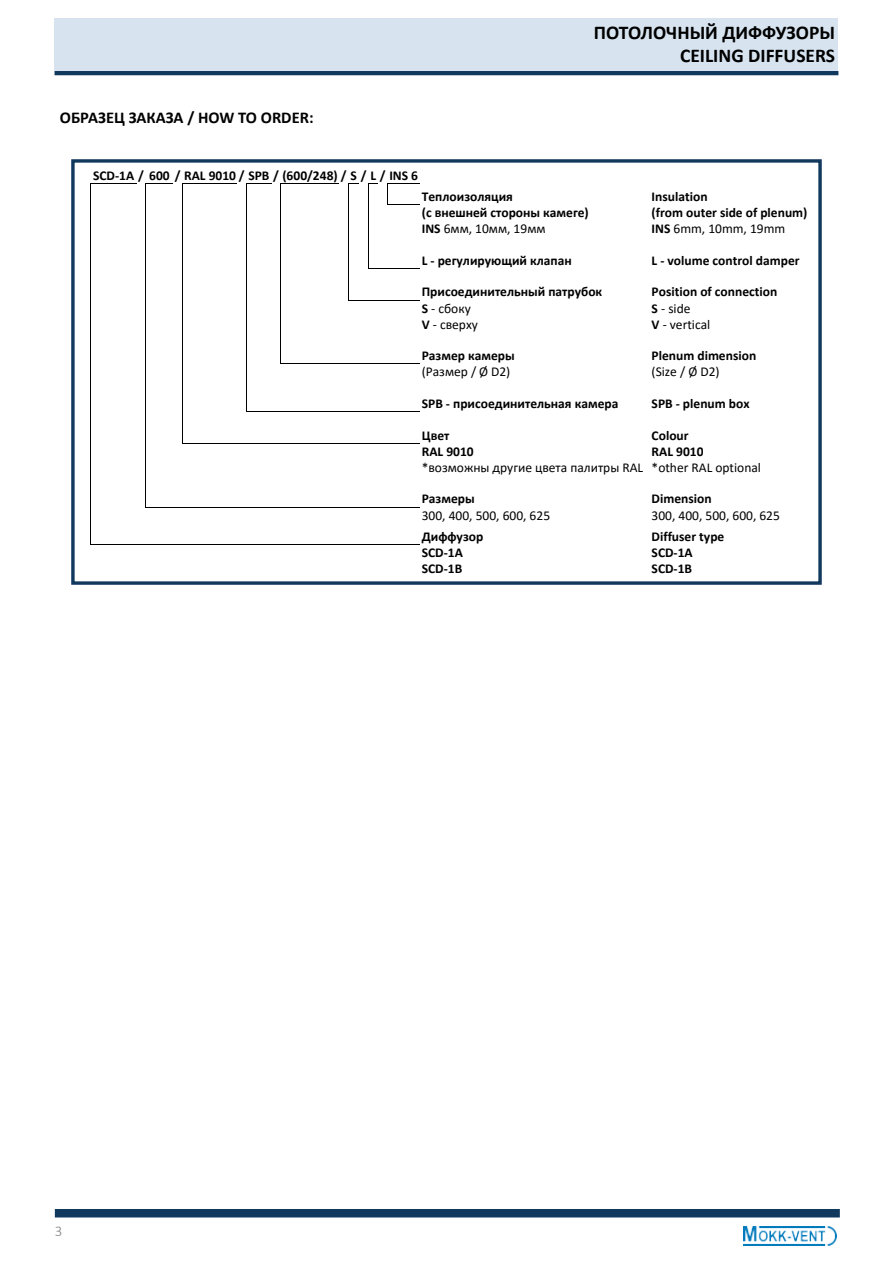
<style>
.page{position:relative;width:893px;height:1263px;background:#fff}
.page>*{position:absolute;margin:0;border:0;box-sizing:border-box;transform-origin:0 0}
.t1{font:700 19.5px/23.4px "Calibri";color:#000;text-align:right}
.t2{font:700 16.5px "Calibri";color:#000}
.t3{font:300 15px "Calibri";color:#808080}
.t4{font:700 13.5px "Calibri";color:#000}
.t5{font:13.5px "Calibri";color:#000}
.s1{font-weight:700}
</style>
<div class="page">
<img style="left:743px;top:1226px;width:93px;height:19px">
<div style="left:55px;top:1209px;width:785px;height:8px;background:#11385d"></div>
<div style="left:55px;top:18px;width:783px;height:53px;background:#d7e4f0"></div>
<hr style="left:55px;top:71px;width:783px;height:4px;background:#11385d">
<hr style="left:91px;top:183px;width:45px;height:1px;background:#000">
<svg style="left:146px;top:183px;width:27px;height:1px"></svg>
<hr style="left:182px;top:183px;width:55px;height:1px;background:#000">
<svg style="left:247px;top:183px;width:24px;height:1px"></svg>
<hr style="left:281px;top:183px;width:58px;height:1px;background:#000">
<hr style="left:91px;top:183px;width:1px;height:361px;background:#000">
<hr style="left:145px;top:183px;width:1px;height:324px;background:#000">
<hr style="left:182px;top:183px;width:1px;height:261px;background:#000">
<hr style="left:246px;top:183px;width:1px;height:229px;background:#000">
<hr style="left:281px;top:183px;width:1px;height:181px;background:#000">
<hr style="left:348px;top:183px;width:1px;height:117px;background:#000">
<hr style="left:368px;top:183px;width:1px;height:85px;background:#000">
<svg style="left:387px;top:183px;width:1px;height:22px"></svg>
<hr style="left:388px;top:183px;width:32px;height:1px;background:#000">
<hr style="left:388px;top:204px;width:32px;height:1px;background:#000">
<hr style="left:369px;top:268px;width:51px;height:1px;background:#000">
<hr style="left:349px;top:300px;width:71px;height:1px;background:#000">
<hr style="left:281px;top:363px;width:139px;height:1px;background:#000">
<hr style="left:247px;top:411px;width:173px;height:1px;background:#000">
<hr style="left:182px;top:443px;width:238px;height:1px;background:#000">
<hr style="left:146px;top:507px;width:274px;height:1px;background:#000">
<hr style="left:91px;top:544px;width:329px;height:1px;background:#000">
<div style="left:71px;top:159px;width:751px;height:426px;border:3px solid #11385d"></div>
<p class="t2" style="left:60px;top:106px;width:255px">ОБРАЗЕЦ ЗАКАЗА / HOW TO ORDER:</p>
<p class="t4" style="left:93px;top:166px;width:327px">SCD-1A / 600 / RAL 9010 / SPB / (600/248) / S / L / INS 6</p>
<h1 class="t1" style="left:594px;top:20px;width:243px">ПОТОЛОЧНЫЙ ДИФФУЗОРЫ<br>CEILING DIFFUSERS</h1>
<p class="t3" style="left:55px;top:1222px;width:9px">3</p>
<p class="t4" style="left:422px;top:187px;width:93px">Теплоизоляция</p>
<p class="t4" style="left:652px;top:187px;width:58px">Insulation</p>
<p class="t4" style="left:422px;top:203px;width:169px">(c внешней стороны камеге)</p>
<p class="t4" style="left:652px;top:203px;width:157px">(from outer side of plenum)</p>
<p class="t5" style="left:422px;top:219px;width:125px"><span class="s1">INS</span> 6мм, 10мм, 19мм</p>
<p class="t5" style="left:652px;top:219px;width:135px"><span class="s1">INS</span> 6mm, 10mm, 19mm</p>
<p class="t4" style="left:422px;top:251px;width:152px">L - регулирующий клапан</p>
<p class="t4" style="left:652px;top:251px;width:149px">L - volume control damper</p>
<p class="t4" style="left:422px;top:282px;width:182px">Присоединительный патрубок</p>
<p class="t4" style="left:652px;top:282px;width:127px">Position of connection</p>
<p class="t5" style="left:422px;top:299px;width:51px"><span class="s1">S</span> - сбоку</p>
<p class="t5" style="left:652px;top:299px;width:40px"><span class="s1">S</span> - side</p>
<p class="t5" style="left:422px;top:315px;width:58px"><span class="s1">V</span> - сверху</p>
<p class="t5" style="left:652px;top:315px;width:60px"><span class="s1">V</span> - vertical</p>
<p class="t4" style="left:422px;top:346px;width:94px">Размер камеры</p>
<p class="t4" style="left:652px;top:346px;width:106px">Plenum dimension</p>
<p class="t5" style="left:422px;top:362px;width:90px">(Размер / Ø D2)</p>
<p class="t5" style="left:652px;top:362px;width:70px">(Size / Ø D2)</p>
<p class="t4" style="left:422px;top:394px;width:198px">SPB - присоединительная камера</p>
<p class="t4" style="left:652px;top:394px;width:99px">SPB - plenum box</p>
<p class="t4" style="left:422px;top:426px;width:29px">Цвет</p>
<p class="t4" style="left:652px;top:426px;width:39px">Colour</p>
<p class="t4" style="left:422px;top:442px;width:53px">RAL 9010</p>
<p class="t4" style="left:652px;top:442px;width:53px">RAL 9010</p>
<p class="t5" style="left:422px;top:458px;width:341px">*возможны другие цвета палитры RAL *other RAL optional</p>
<p class="t4" style="left:422px;top:489px;width:54px">Размеры</p>
<p class="t4" style="left:652px;top:489px;width:62px">Dimension</p>
<p class="t5" style="left:422px;top:506px;width:130px">300, 400, 500, 600, 625</p>
<p class="t5" style="left:652px;top:506px;width:130px">300, 400, 500, 600, 625</p>
<p class="t4" style="left:422px;top:527px;width:63px">Диффузор</p>
<p class="t4" style="left:652px;top:527px;width:74px">Diffuser type</p>
<p class="t4" style="left:422px;top:543px;width:43px">SCD-1A</p>
<p class="t4" style="left:652px;top:543px;width:43px">SCD-1A</p>
<p class="t4" style="left:422px;top:559px;width:42px">SCD-1B</p>
<p class="t4" style="left:652px;top:559px;width:42px">SCD-1B</p>
</div>
